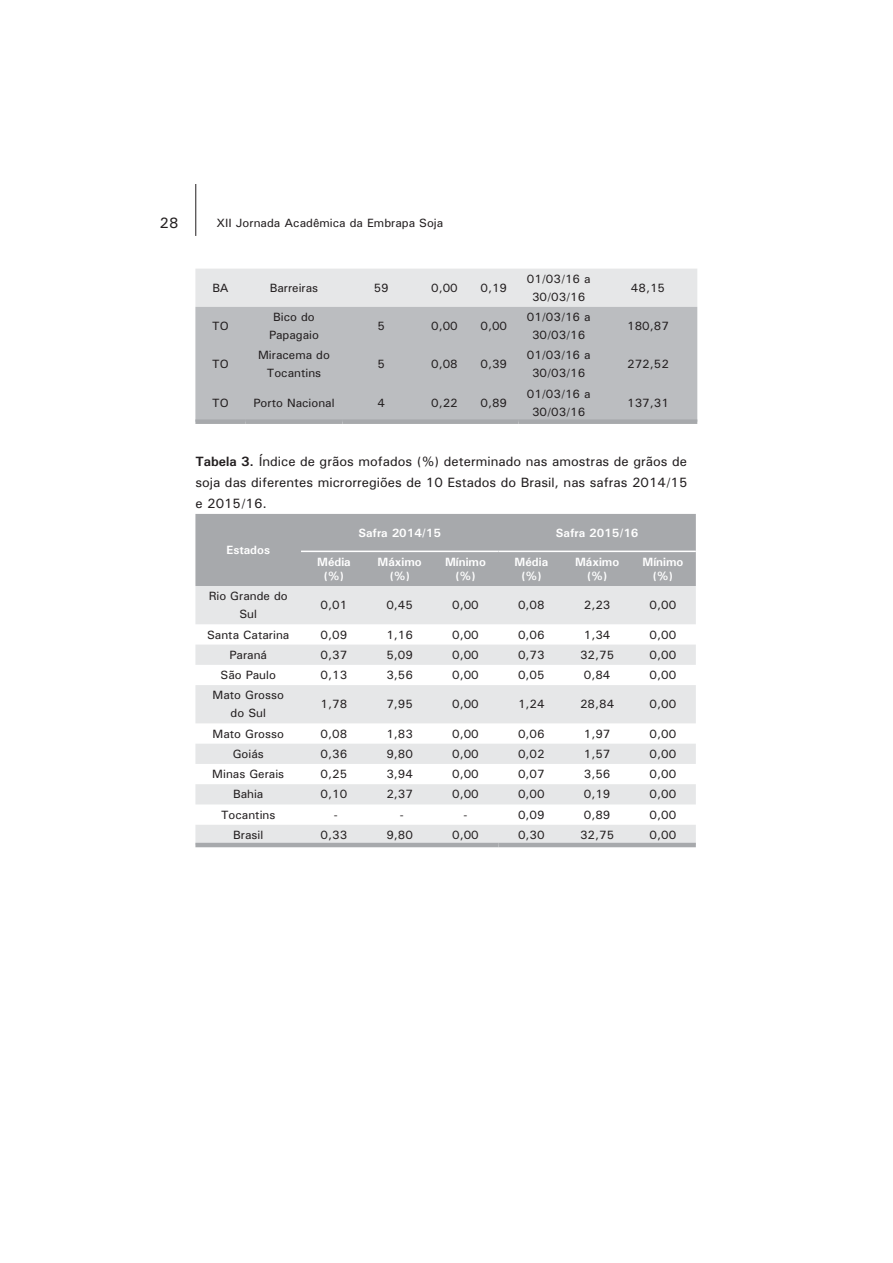
<style>
.page{position:relative;width:893px;height:1263px;background:#fff}
.page>*{position:absolute;margin:0;border:0;box-sizing:border-box;transform-origin:0 0}
.t1{font:15px "Univers";color:#231f20}
.t2{font:13.5px/21px "Univers";color:#231f20;text-align:justify}
.t3{font:12px/18px "Univers";color:#231f20;text-align:center}
.t4{font:700 12px/14.4px "Univers";color:#fff;text-align:center}
.s1{font-weight:700}
</style>
<div class="page">
<hr style="left:195px;top:185px;width:1px;height:51px;background:#231f20">
<div style="left:195px;top:269px;width:502px;height:38px;background:#e6e7e8"></div>
<div style="left:195px;top:307px;width:502px;height:112px;background:#bbbdc0"></div>
<div style="left:195px;top:419px;width:51px;height:5px;background:#a7a9ac"></div>
<div style="left:246px;top:419px;width:96px;height:5px;background:#a7a9ac"></div>
<div style="left:342px;top:419px;width:177px;height:5px;background:#a7a9ac"></div>
<div style="left:519px;top:419px;width:178px;height:5px;background:#a7a9ac"></div>
<div style="left:195px;top:514px;width:501px;height:72px;background:#a7a9ac"></div>
<svg style="left:195px;top:586px;width:501px;height:257px;fill:#e6e7e8"></svg>
<hr style="left:301px;top:551px;width:197px;height:1px;background:#fff">
<hr style="left:498px;top:551px;width:198px;height:1px;background:#fff">
<hr style="left:195px;top:843px;width:303px;height:4px;background:#a7a9ac">
<hr style="left:498px;top:843px;width:198px;height:4px;background:#a7a9ac">
<p class="t1" style="left:160px;top:217px;width:20px">28</p>
<p class="t3" style="left:217px;top:214px;width:228px">XII Jornada Acadêmica da Embrapa Soja</p>
<p class="t3" style="left:212px;top:280px;width:18px">BA</p>
<p class="t3" style="left:270px;top:280px;width:50px">Barreiras</p>
<p class="t3" style="left:374px;top:280px;width:17px">59</p>
<p class="t3" style="left:431px;top:280px;width:28px">0,00</p>
<p class="t3" style="left:480px;top:280px;width:28px">0,19</p>
<p class="t3" style="left:527px;top:271px;width:65px">01/03/16 a<br>30/03/16</p>
<p class="t3" style="left:631px;top:280px;width:36px">48,15</p>
<p class="t3" style="left:212px;top:318px;width:18px">TO</p>
<p class="t3" style="left:269px;top:309px;width:52px">Bico do<br>Papagaio</p>
<p class="t3" style="left:377px;top:318px;width:9px">5</p>
<p class="t3" style="left:431px;top:318px;width:28px">0,00</p>
<p class="t3" style="left:480px;top:318px;width:28px">0,00</p>
<p class="t3" style="left:527px;top:309px;width:65px">01/03/16 a<br>30/03/16</p>
<p class="t3" style="left:627px;top:318px;width:43px">180,87</p>
<p class="t3" style="left:212px;top:356px;width:18px">TO</p>
<p class="t3" style="left:258px;top:347px;width:73px">Miracema do<br>Tocantins</p>
<p class="t3" style="left:377px;top:356px;width:9px">5</p>
<p class="t3" style="left:431px;top:356px;width:28px">0,08</p>
<p class="t3" style="left:480px;top:356px;width:28px">0,39</p>
<p class="t3" style="left:527px;top:347px;width:65px">01/03/16 a<br>30/03/16</p>
<p class="t3" style="left:627px;top:356px;width:43px">272,52</p>
<p class="t3" style="left:212px;top:395px;width:18px">TO</p>
<p class="t3" style="left:253px;top:395px;width:83px">Porto Nacional</p>
<p class="t3" style="left:377px;top:395px;width:9px">4</p>
<p class="t3" style="left:431px;top:395px;width:28px">0,22</p>
<p class="t3" style="left:480px;top:395px;width:28px">0,89</p>
<p class="t3" style="left:527px;top:386px;width:65px">01/03/16 a<br>30/03/16</p>
<p class="t3" style="left:627px;top:395px;width:43px">137,31</p>
<p class="t2" style="left:195px;top:452px;width:494px"><span class="s1">Tabela 3.</span> Índice de grãos mofados (%) determinado nas amostras de grãos de soja das diferentes microrregiões de 10 Estados do Brasil, nas safras 2014/15 e 2015/16.</p>
<p class="t4" style="left:226px;top:544px;width:45px">Estados</p>
<p class="t4" style="left:358px;top:526px;width:84px">Safra 2014/15</p>
<p class="t4" style="left:556px;top:526px;width:84px">Safra 2015/16</p>
<p class="t4" style="left:317px;top:555px;width:35px">Média (%)</p>
<p class="t4" style="left:378px;top:555px;width:46px">Máximo (%)</p>
<p class="t4" style="left:445px;top:555px;width:42px">Mínimo (%)</p>
<p class="t4" style="left:514px;top:555px;width:35px">Média (%)</p>
<p class="t4" style="left:575px;top:555px;width:46px">Máximo (%)</p>
<p class="t4" style="left:642px;top:555px;width:42px">Mínimo (%)</p>
<p class="t3" style="left:209px;top:588px;width:81px">Rio Grande do<br>Sul</p>
<p class="t3" style="left:321px;top:597px;width:28px">0,01</p>
<p class="t3" style="left:386px;top:597px;width:28px">0,45</p>
<p class="t3" style="left:452px;top:597px;width:28px">0,00</p>
<p class="t3" style="left:518px;top:597px;width:28px">0,08</p>
<p class="t3" style="left:584px;top:597px;width:28px">2,23</p>
<p class="t3" style="left:650px;top:597px;width:28px">0,00</p>
<p class="t3" style="left:207px;top:626px;width:84px">Santa Catarina</p>
<p class="t3" style="left:321px;top:626px;width:28px">0,09</p>
<p class="t3" style="left:386px;top:626px;width:28px">1,16</p>
<p class="t3" style="left:452px;top:626px;width:28px">0,00</p>
<p class="t3" style="left:518px;top:626px;width:28px">0,06</p>
<p class="t3" style="left:584px;top:626px;width:28px">1,34</p>
<p class="t3" style="left:650px;top:626px;width:28px">0,00</p>
<p class="t3" style="left:229px;top:647px;width:39px">Paraná</p>
<p class="t3" style="left:321px;top:647px;width:28px">0,37</p>
<p class="t3" style="left:386px;top:647px;width:28px">5,09</p>
<p class="t3" style="left:452px;top:647px;width:28px">0,00</p>
<p class="t3" style="left:518px;top:647px;width:28px">0,73</p>
<p class="t3" style="left:580px;top:647px;width:36px">32,75</p>
<p class="t3" style="left:650px;top:647px;width:28px">0,00</p>
<p class="t3" style="left:221px;top:667px;width:57px">São Paulo</p>
<p class="t3" style="left:321px;top:667px;width:28px">0,13</p>
<p class="t3" style="left:386px;top:667px;width:28px">3,56</p>
<p class="t3" style="left:452px;top:667px;width:28px">0,00</p>
<p class="t3" style="left:518px;top:667px;width:28px">0,05</p>
<p class="t3" style="left:584px;top:667px;width:28px">0,84</p>
<p class="t3" style="left:650px;top:667px;width:28px">0,00</p>
<p class="t3" style="left:212px;top:687px;width:73px">Mato Grosso do Sul</p>
<p class="t3" style="left:321px;top:696px;width:28px">1,78</p>
<p class="t3" style="left:386px;top:696px;width:28px">7,95</p>
<p class="t3" style="left:452px;top:696px;width:28px">0,00</p>
<p class="t3" style="left:518px;top:696px;width:28px">1,24</p>
<p class="t3" style="left:580px;top:696px;width:36px">28,84</p>
<p class="t3" style="left:650px;top:696px;width:28px">0,00</p>
<p class="t3" style="left:212px;top:725px;width:73px">Mato Grosso</p>
<p class="t3" style="left:321px;top:725px;width:28px">0,08</p>
<p class="t3" style="left:386px;top:725px;width:28px">1,83</p>
<p class="t3" style="left:452px;top:725px;width:28px">0,00</p>
<p class="t3" style="left:518px;top:725px;width:28px">0,06</p>
<p class="t3" style="left:584px;top:725px;width:28px">1,97</p>
<p class="t3" style="left:650px;top:725px;width:28px">0,00</p>
<p class="t3" style="left:233px;top:746px;width:33px">Goiás</p>
<p class="t3" style="left:321px;top:746px;width:28px">0,36</p>
<p class="t3" style="left:386px;top:746px;width:28px">9,80</p>
<p class="t3" style="left:452px;top:746px;width:28px">0,00</p>
<p class="t3" style="left:518px;top:746px;width:28px">0,02</p>
<p class="t3" style="left:584px;top:746px;width:28px">1,57</p>
<p class="t3" style="left:650px;top:746px;width:28px">0,00</p>
<p class="t3" style="left:212px;top:766px;width:73px">Minas Gerais</p>
<p class="t3" style="left:321px;top:766px;width:28px">0,25</p>
<p class="t3" style="left:386px;top:766px;width:28px">3,94</p>
<p class="t3" style="left:452px;top:766px;width:28px">0,00</p>
<p class="t3" style="left:518px;top:766px;width:28px">0,07</p>
<p class="t3" style="left:584px;top:766px;width:28px">3,56</p>
<p class="t3" style="left:650px;top:766px;width:28px">0,00</p>
<p class="t3" style="left:233px;top:786px;width:32px">Bahia</p>
<p class="t3" style="left:321px;top:786px;width:28px">0,10</p>
<p class="t3" style="left:386px;top:786px;width:28px">2,37</p>
<p class="t3" style="left:452px;top:786px;width:28px">0,00</p>
<p class="t3" style="left:518px;top:786px;width:28px">0,00</p>
<p class="t3" style="left:584px;top:786px;width:28px">0,19</p>
<p class="t3" style="left:650px;top:786px;width:28px">0,00</p>
<p class="t3" style="left:221px;top:807px;width:56px">Tocantins</p>
<p class="t3" style="left:334px;top:807px;width:5px">-</p>
<p class="t3" style="left:400px;top:807px;width:5px">-</p>
<p class="t3" style="left:463px;top:807px;width:5px">-</p>
<p class="t3" style="left:518px;top:807px;width:28px">0,09</p>
<p class="t3" style="left:584px;top:807px;width:28px">0,89</p>
<p class="t3" style="left:650px;top:807px;width:28px">0,00</p>
<p class="t3" style="left:233px;top:827px;width:31px">Brasil</p>
<p class="t3" style="left:321px;top:827px;width:28px">0,33</p>
<p class="t3" style="left:386px;top:827px;width:28px">9,80</p>
<p class="t3" style="left:452px;top:827px;width:28px">0,00</p>
<p class="t3" style="left:518px;top:827px;width:28px">0,30</p>
<p class="t3" style="left:580px;top:827px;width:36px">32,75</p>
<p class="t3" style="left:650px;top:827px;width:28px">0,00</p>
</div>
